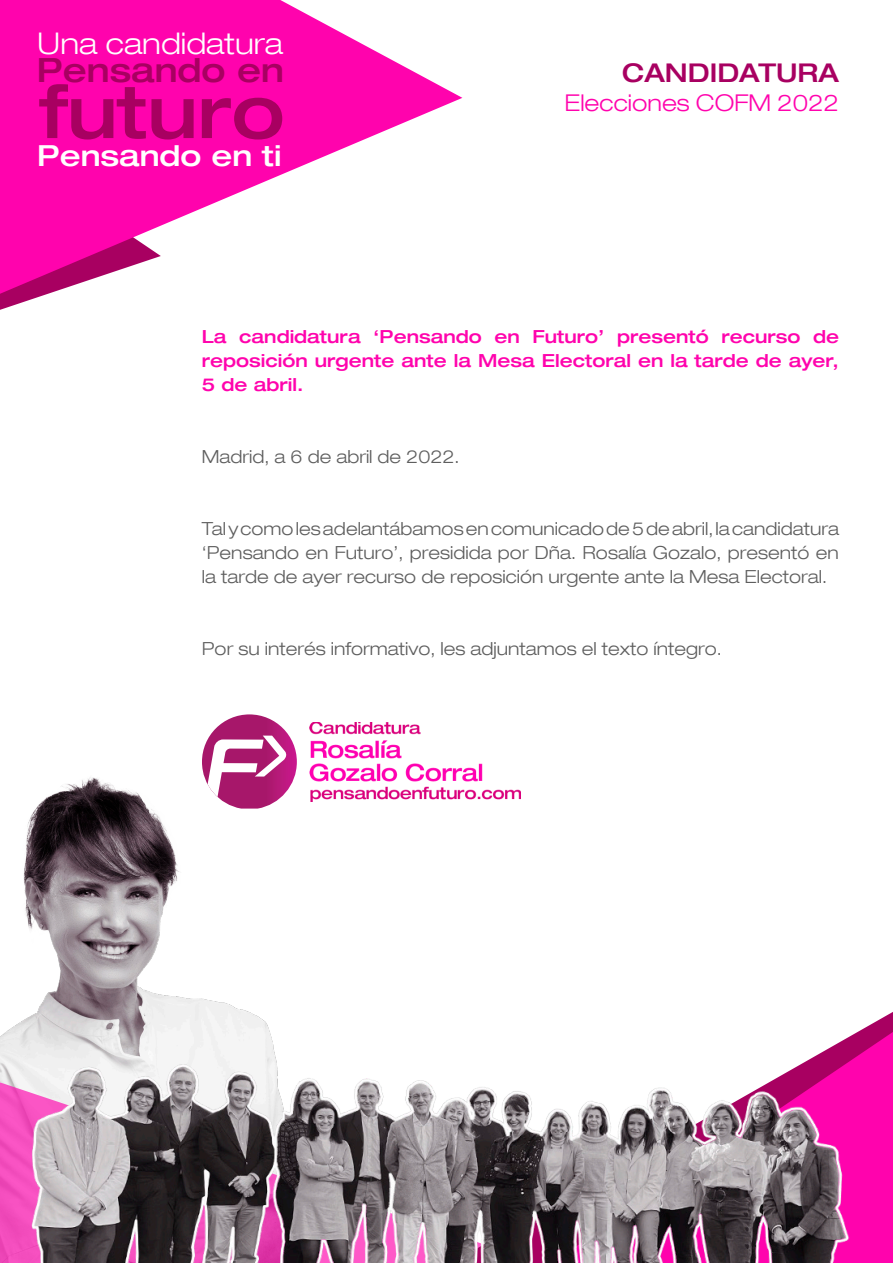
<style>
.page{position:relative;width:893px;height:1263px;background:#fff}
.page>*{position:absolute;margin:0;border:0;box-sizing:border-box;transform-origin:0 0}
.t1{font:500 expanded 73.35px "Helvetica Neue LT Com";color:#a80061}
.t2{font:500 expanded 33.3px "Helvetica Neue LT Com";color:#a80061}
.t3{font:300 expanded 29.85px "Helvetica Neue LT Com";color:#fff}
.t4{font:500 expanded 28.95px "Helvetica Neue LT Com";color:#fff}
.t5{font:500 expanded 25.8px "Helvetica Neue LT Com";color:#a80061}
.t6{font:300 expanded 23.1px "Helvetica Neue LT Com";color:#ff03ad}
.t7{font:300 expanded 18px/24px "Helvetica Neue LT Com";color:#5e5e5e;text-align:justify}
.t8{font:500 expanded 18px/24px "Helvetica Neue LT Com";color:#ff03ad;text-align:justify}
</style>
<div class="page">
<svg style="left:0;top:0;width:462px;height:310px;fill:#ff03ad"></svg>
<img style="left:25px;top:770px;width:288px;height:90px">
<img style="left:310px;top:722px;width:210px;height:79px">
<svg style="left:202px;top:714px;width:95px;height:94px"></svg>
<svg style="left:871px;top:1012px;width:22px;height:251px;background:#f708a8"></svg>
<img style="left:0;top:860px;width:871px;height:403px">
<p class="t3" style="left:37px;top:25px;width:247px">Una candidatura</p>
<p class="t2" style="left:37px;top:49px;width:249px">Pensando en</p>
<p class="t1" style="left:40px;top:65px;width:246px">futuro</p>
<p class="t4" style="left:37px;top:137px;width:246px">Pensando en ti</p>
<p class="t5" style="left:622px;top:56px;width:218px">CANDIDATURA</p>
<p class="t6" style="left:565px;top:89px;width:276px">Elecciones COFM 2022</p>
<p class="t8" style="left:202px;top:324px;width:638px">La candidatura ‘Pensando en Futuro’ presentó recurso de reposición urgente ante la Mesa Electoral en la tarde de ayer, 5 de abril.</p>
<p class="t7" style="left:202px;top:444px;width:259px">Madrid, a 6 de abril de 2022.</p>
<p class="t7" style="left:202px;top:516px;width:638px">Tal y como les adelantábamos en comunicado de 5 de abril, la candidatura ‘Pensando en Futuro’, presidida por Dña. Rosalía Gozalo, presentó en la tarde de ayer recurso de reposición urgente ante la Mesa Electoral.</p>
<p class="t7" style="left:202px;top:636px;width:521px">Por su interés informativo, les adjuntamos el texto íntegro.</p>
</div>
